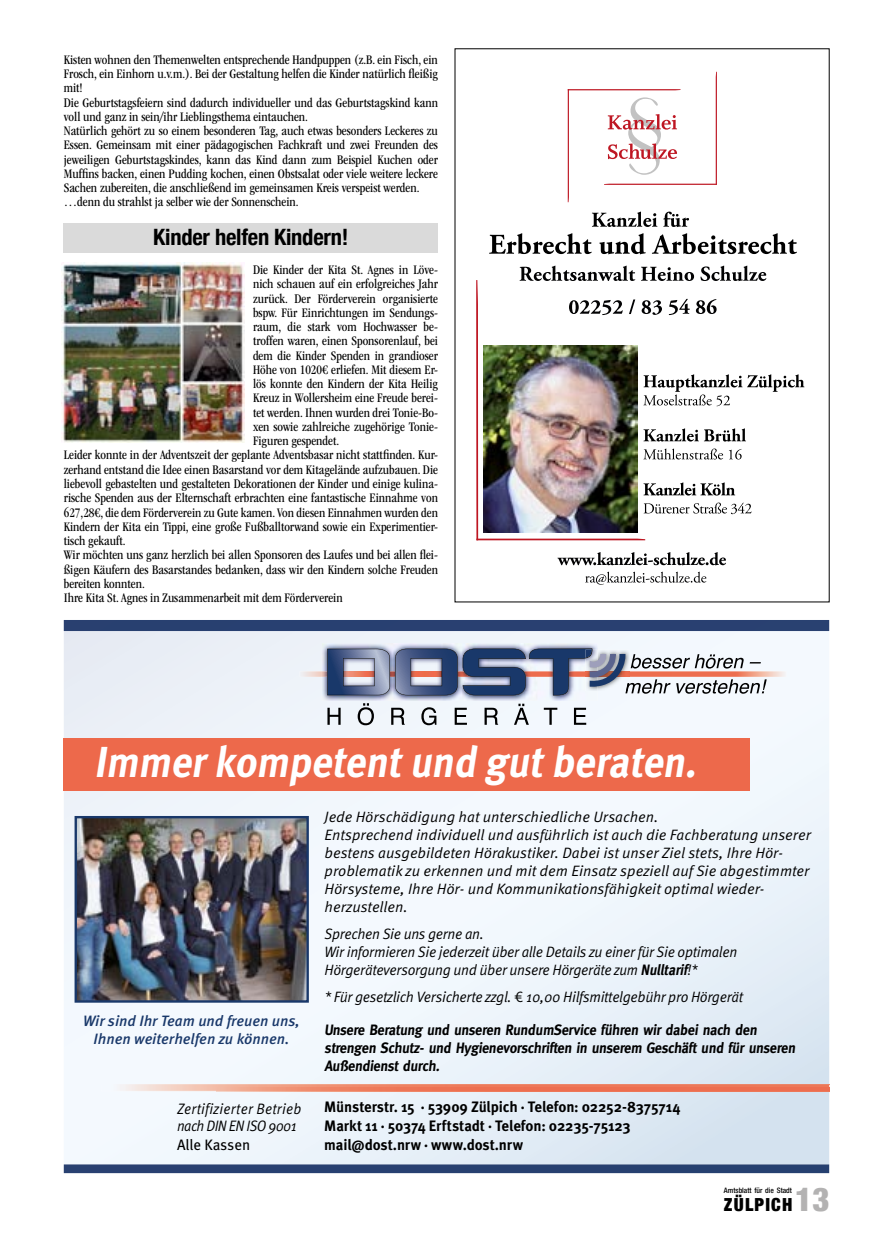
<style>
.page{position:relative;width:893px;height:1234px;background:#fff}
.page>*{position:absolute;margin:0;border:0;box-sizing:border-box;transform-origin:0 0}
.t1{font:italic 700 43.35px "Meta Pro";color:#fff;scale:.94 1}
.t2{font:700 condensed 22.5px "Helvetica Neue";letter-spacing:-.01em;color:#000}
.t3{font:900 condensed 18px "Helvetica Neue";letter-spacing:.065em;color:#000}
.t4{font:700 15.15px/19.2px "Meta Pro";letter-spacing:-.01em;color:#000}
.t5{font:italic 15.15px/17.4px "Meta Pro";letter-spacing:.015em;color:#000;scale:.92 1}
.t6{font:15.15px "Meta Pro";letter-spacing:-.01em;color:#000}
.t7{font:italic 15px/18px "Meta Pro";letter-spacing:-.005em;color:#000}
.t8{font:italic 15px/18px "Meta Pro";letter-spacing:-.005em;color:#000;scale:.95 1}
.t9{font:700 15px/18px "Meta";letter-spacing:-.01em;color:#000;scale:.94 1}
.t10{font:italic 500 15px/18px "Meta Pro";color:#19386a;text-align:center}
.t11{font:condensed 13.5px/14.2px "ITC Garamond Std";color:#000}
.t12{font:500 condensed 7.5px "Helvetica Neue LT Std";color:#000}
.s1{font-weight:700}
.s2{font-style:normal}
.s3{font-size:33px;color:#b3b2b2}
</style>
<div class="page">
<div style="left:64px;top:224px;width:374px;height:29px;background:#dadada"></div>
<img style="left:61px;top:262px;width:183px;height:180px">
<svg style="left:64px;top:631px;width:765px;height:533px"></svg>
<div style="left:64px;top:620px;width:765px;height:11px;background:#294071"></div>
<svg style="left:64px;top:1164px;width:765px;height:8px;background:#324a78"></svg>
<img style="left:101px;top:1083px;width:728px;height:1px">
<img style="left:216px;top:1090px;width:613px;height:1px">
<img style="left:299px;top:671px;width:487px;height:5px">
<svg style="left:327px;top:703px;width:259px;height:22px"></svg>
<img style="left:322px;top:643px;width:276px;height:57px">
<img style="left:322px;top:671px;width:5px;height:5px">
<svg style="left:327px;top:648px;width:440px;height:47px"></svg>
<img style="left:101px;top:1084px;width:728px;height:6px">
<div style="left:64px;top:737px;width:686px;height:53px;background:#ed694b"></div>
<img style="left:78px;top:818px;width:228px;height:181px">
<div style="left:75px;top:815px;width:234px;height:187px;border:2px solid #19386a"></div>
<svg style="left:568px;top:72px;width:149px;height:130px"></svg>
<svg style="left:557px;top:552px;width:169px;height:13px"></svg>
<svg style="left:585px;top:571px;width:121px;height:13px"></svg>
<svg style="left:592px;top:211px;width:65px;height:16px"></svg>
<svg style="left:663px;top:211px;width:26px;height:16px"></svg>
<svg style="left:489px;top:233px;width:103px;height:21px"></svg>
<svg style="left:599px;top:233px;width:47px;height:21px"></svg>
<svg style="left:652px;top:233px;width:145px;height:21px"></svg>
<img style="left:476px;top:265px;width:328px;height:275px">
<p class="t11" style="left:64px;top:52px;width:376px">Kisten wohnen den Themenwelten entsprechende Handpuppen (z.B. ein Fisch, ein Frosch, ein Einhorn u.v.m.). Bei der Gestaltung helfen die Kinder natürlich fleißig mit!<br>Die Geburtstagsfeiern sind dadurch individueller und das Geburtstagskind kann voll und ganz in sein/ihr Lieblingsthema eintauchen.<br>Natürlich gehört zu so einem besonderen Tag, auch etwas besonders Leckeres zu Essen. Gemeinsam mit einer pädagogischen Fachkraft und zwei Freunden des jeweiligen Geburtstagskindes, kann das Kind dann zum Beispiel Kuchen oder Muffins backen, einen Pudding kochen, einen Obstsalat oder viele weitere leckere Sachen zubereiten, die anschließend im gemeinsamen Kreis verspeist werden. …denn du strahlst ja selber wie der Sonnenschein.</p>
<h2 class="t2" style="left:153px;top:219px;width:197px">Kinder helfen Kindern!</h2>
<p class="t11" style="left:253px;top:262px;width:186px">Die Kinder der Kita St. Agnes in Löve-</p>
<p class="t11" style="left:253px;top:277px;width:186px">nich schauen auf ein erfolgreiches Jahr</p>
<p class="t11" style="left:253px;top:291px;width:186px">zurück. Der Förderverein organisierte</p>
<p class="t11" style="left:253px;top:305px;width:186px">bspw. Für Einrichtungen im Sendungs-</p>
<p class="t11" style="left:253px;top:320px;width:186px">raum, die stark vom Hochwasser be-</p>
<p class="t11" style="left:253px;top:334px;width:186px">troffen waren, einen Sponsorenlauf, bei</p>
<p class="t11" style="left:253px;top:348px;width:186px">dem die Kinder Spenden in grandioser</p>
<p class="t11" style="left:253px;top:362px;width:186px">Höhe von 1020€ erliefen. Mit diesem Er-</p>
<p class="t11" style="left:253px;top:377px;width:186px">lös konnte den Kindern der Kita Heilig</p>
<p class="t11" style="left:253px;top:391px;width:186px">Kreuz in Wollersheim eine Freude berei-</p>
<p class="t11" style="left:253px;top:405px;width:186px">tet werden. Ihnen wurden drei Tonie-Bo-</p>
<p class="t11" style="left:253px;top:419px;width:186px">xen sowie zahlreiche zugehörige Tonie-</p>
<p class="t11" style="left:253px;top:434px;width:88px">Figuren gespendet.</p>
<p class="t11" style="left:64px;top:448px;width:376px">Leider konnte in der Adventszeit der geplante Adventsbasar nicht stattfinden. Kur-</p>
<p class="t11" style="left:64px;top:462px;width:376px">zerhand entstand die Idee einen Basarstand vor dem Kitagelände aufzubauen. Die</p>
<p class="t11" style="left:64px;top:476px;width:376px">liebevoll gebastelten und gestalteten Dekorationen der Kinder und einige kulina-</p>
<p class="t11" style="left:64px;top:491px;width:376px">rische Spenden aus der Elternschaft erbrachten eine fantastische Einnahme von</p>
<p class="t11" style="left:64px;top:505px;width:376px">627,28€, die dem Förderverein zu Gute kamen. Von diesen Einnahmen wurden den</p>
<p class="t11" style="left:64px;top:519px;width:376px">Kindern der Kita ein Tippi, eine große Fußballtorwand sowie ein Experimentier-</p>
<p class="t11" style="left:64px;top:533px;width:63px">tisch gekauft.</p>
<p class="t11" style="left:64px;top:548px;width:376px">Wir möchten uns ganz herzlich bei allen Sponsoren des Laufes und bei allen flei-</p>
<p class="t11" style="left:64px;top:562px;width:376px">ßigen Käufern des Basarstandes bedanken, dass wir den Kindern solche Freuden</p>
<p class="t11" style="left:64px;top:576px;width:83px">bereiten konnten.</p>
<p class="t11" style="left:64px;top:590px;width:280px">Ihre Kita St. Agnes in Zusammenarbeit mit dem Förderverein</p>
<h1 class="t1" style="left:94px;top:734px;width:652px">Immerkompetentund gutberaten.</h1>
<p class="t7" style="left:325px;top:808px;width:488px">Jede Hörschädigung hat unterschiedliche Ursachen.<br>Entsprechend individuell und ausführlich ist auch die Fachberatung unserer bestens ausgebildeten Hörakustiker. Dabei ist unser Ziel stets, Ihre Hör&shy;problematik zu erkennen und mit dem Einsatz speziell auf Sie abgestimmter Hörsysteme, Ihre Hör- und Kommunikationsfähigkeit optimal wieder&shy;herzustellen.</p>
<p class="t8" style="left:325px;top:925px;width:436px">Sprechen Sie uns gerne an.<br>Wir informieren Sie jederzeit über alle Details zu einer für Sie optimalen<br>Hörgeräteversorgung und über unsere Hörgeräte zum <span class="s1">Nulltarif</span>!*</p>
<p class="t8" style="left:325px;top:988px;width:442px">* Für gesetzlich Versicherte zzgl. <span class="s2">€</span> 10,00 Hilfsmittelgebühr pro Hörgerät</p>
<p class="t9" style="left:325px;top:1020px;width:504px">Unsere Beratung und unseren RundumService führen wir dabei nach den strengen Schutz- und Hygienevorschriften in unserem Geschäft und für unseren<br>Außendienst durch.</p>
<p class="t10" style="left:83px;top:1011px;width:218px">Wir sind Ihr Team und freuen uns,<br>Ihnen weiterhelfen zu können.</p>
<p class="t5" style="left:177px;top:1100px;width:137px">Zertifizierter Betrieb nach DIN EN ISO 9001</p>
<p class="t6" style="left:177px;top:1134px;width:75px">Alle Kassen</p>
<p class="t4" style="left:324px;top:1097px;width:358px">Münsterstr. 15 · 53909 Zülpich · Telefon: 02252-8375714<br>Markt 11 · 50374 Erftstadt · Telefon: 02235-75123 mail@dost.nrw · www.dost.nrw</p>
<h3 class="t3" style="left:724px;top:1189px;width:107px">ZÜLPICH<span class="s3">13</span></h3>
<p class="t12" style="left:724px;top:1185px;width:70px">Amtsblatt für die Stadt</p>
</div>
